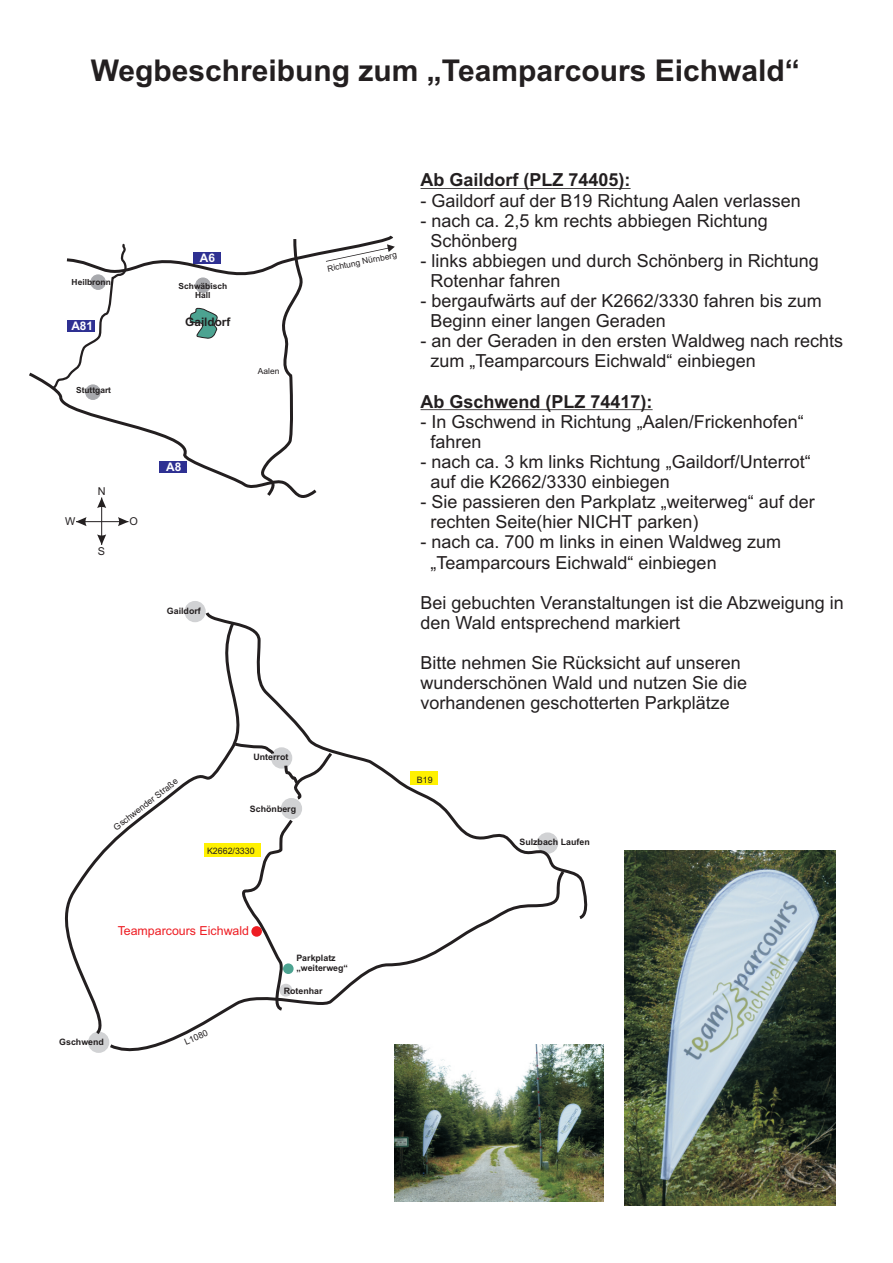
<style>
.page{position:relative;width:893px;height:1263px;background:#fff}
.page>*{position:absolute;margin:0;border:0;box-sizing:border-box;transform-origin:0 0}
.t1{font:700 30px "Arial";color:#231f20}
.t2{font:18px/20.1px "Arial";color:#231f20}
.t3{font:700 18px "Arial";color:#231f20}
.t4{font:12.45px "Arial";color:#ee1d23}
.t5{font:700 11.85px "Arial";color:#fff}
.t6{font:700 11.7px "Arial";color:#231f20}
.t7{font:10.8px "Arial";color:#231f20}
.t8{font:700 8.85px/9.9px "Arial";color:#231f20}
.t9{font:8.85px "Arial";color:#231f20}
.t10{font:700 8.4px/9.4px "Arial";color:#231f20;text-align:center}
.t11{font:8.4px "Arial";color:#231f20}
</style>
<div class="page">
<hr style="left:76px;top:521px;width:53px;height:1px;background:#231f20">
<svg style="left:76px;top:517px;width:11px;height:9px"></svg>
<svg style="left:118px;top:517px;width:11px;height:9px"></svg>
<hr style="left:101px;top:497px;width:1px;height:48px;background:#231f20">
<svg style="left:97px;top:534px;width:9px;height:11px"></svg>
<svg style="left:29px;top:235px;width:366px;height:273px"></svg>
<hr style="left:421px;top:188px;width:210px;height:1px;background:#231f20">
<hr style="left:421px;top:409px;width:232px;height:1px;background:#231f20">
<div style="left:184px;top:601px;width:22px;height:21px;background:#d1d2d4;border:3px solid #d1d2d4;border-radius:50%"></div>
<div style="left:88px;top:1031px;width:21px;height:22px;background:#d1d2d4;border:3px solid #d1d2d4;border-radius:50%"></div>
<svg style="left:203px;top:609px;width:385px;height:310px"></svg>
<svg style="left:64px;top:619px;width:189px;height:418px"></svg>
<div style="left:204px;top:843px;width:56px;height:14px;background:#fff101"></div>
<div style="left:410px;top:771px;width:28px;height:14px;background:#fff101"></div>
<svg style="left:235px;top:816px;width:61px;height:52px"></svg>
<svg style="left:107px;top:868px;width:469px;height:195px"></svg>
<div style="left:283px;top:963px;width:11px;height:11px;background:#4ca391;border-radius:50%"></div>
<div style="left:251px;top:926px;width:11px;height:11px;background:#ee1d23;border-radius:50%"></div>
<svg style="left:283px;top:749px;width:52px;height:53px"></svg>
<svg style="left:232px;top:741px;width:44px;height:15px"></svg>
<img style="left:395px;top:1045px;width:209px;height:156px">
<img style="left:625px;top:850px;width:210px;height:356px">
<h1 class="t1" style="left:91px;top:59px;width:711px">Wegbeschreibung zum „Teamparcours Eichwald“</h1>
<p class="t10" style="left:72px;top:278px;width:41px">Heilbronn</p>
<p class="t5" style="left:71px;top:321px;width:23px">A81</p>
<p class="t10" style="left:76px;top:387px;width:37px">Stuttgart</p>
<p class="t7" style="left:98px;top:487px;width:9px">N</p>
<p class="t7" style="left:65px;top:517px;width:12px">W</p>
<p class="t7" style="left:130px;top:517px;width:10px">O</p>
<p class="t7" style="left:98px;top:547px;width:9px">S</p>
<p class="t5" style="left:200px;top:253px;width:17px">A6</p>
<p class="t10" style="left:179px;top:282px;width:50px">Schwäbisch<br>Hall</p>
<p class="t6" style="left:185px;top:318px;width:47px">Gaildorf</p>
<p class="t11" style="left:258px;top:367px;width:23px">Aalen</p>
<p class="t5" style="left:166px;top:462px;width:17px">A8</p>
<p class="t8" style="left:167px;top:606px;width:35px">Gaildorf</p>
<p class="t8" style="left:253px;top:753px;width:36px">Unterrot</p>
<p class="t11" style="left:327px;top:266px;width:72px;rotate:-12deg">Richtung Nürnberg</p>
<p class="t3" style="left:421px;top:173px;width:212px">Ab Gaildorf (PLZ 74405):</p>
<p class="t2" style="left:421px;top:192px;width:382px">- Gaildorf auf der B19 Richtung Aalen verlassen</p>
<p class="t2" style="left:431px;top:212px;width:339px;text-indent:-10px">- nach ca. 2,5 km rechts abbiegen Richtung<br>Schönberg</p>
<p class="t2" style="left:431px;top:252px;width:390px;text-indent:-10px">- links abbiegen und durch Schönberg in Richtung<br>Rotenhar fahren</p>
<p class="t2" style="left:431px;top:292px;width:393px;text-indent:-10px">- bergaufwärts auf der K2662/3330 fahren bis zum<br>Beginn einer langen Geraden</p>
<p class="t2" style="left:431px;top:333px;width:414px;text-indent:-10px">- an der Geraden in den ersten Waldweg nach rechts zum „Teamparcours Eichwald“ einbiegen</p>
<p class="t3" style="left:421px;top:395px;width:234px">Ab Gschwend (PLZ 74417):</p>
<p class="t2" style="left:431px;top:413px;width:375px;text-indent:-10px">- In Gschwend in Richtung „Aalen/Frickenhofen“ fahren</p>
<p class="t2" style="left:431px;top:453px;width:382px;text-indent:-10px">- nach ca. 3 km links Richtung „Gaildorf/Unterrot“ auf die K2662/3330 einbiegen</p>
<p class="t2" style="left:431px;top:493px;width:386px;text-indent:-10px">- Sie passieren den Parkplatz „weiterweg“ auf der rechten Seite(hier NICHT parken)</p>
<p class="t2" style="left:431px;top:534px;width:352px;text-indent:-10px">- nach ca. 700 m links in einen Waldweg zum „Teamparcours Eichwald“ einbiegen</p>
<p class="t2" style="left:421px;top:594px;width:425px">Bei gebuchten Veranstaltungen ist die Abzweigung in den Wald entsprechend markiert</p>
<p class="t2" style="left:421px;top:654px;width:328px">Bitte nehmen Sie Rücksicht auf unseren wunderschönen Wald und nutzen Sie die vorhandenen geschotterten Parkplätze</p>
<p class="t9" style="left:113px;top:825px;width:80px;rotate:-38deg">Gschwender Straße</p>
<p class="t9" style="left:417px;top:776px;width:17px">B19</p>
<p class="t8" style="left:250px;top:805px;width:48px">Schönberg</p>
<p class="t9" style="left:207px;top:848px;width:49px">K2662/3330</p>
<p class="t4" style="left:118px;top:926px;width:133px">Teamparcours Eichwald</p>
<p class="t8" style="left:59px;top:1038px;width:46px">Gschwend</p>
<p class="t9" style="left:184px;top:1039px;width:26px;rotate:-24deg">L1080</p>
<p class="t8" style="left:296px;top:954px;width:53px">Parkplatz „weiterweg“</p>
<p class="t8" style="left:284px;top:986px;width:40px">Rotenhar</p>
<p class="t8" style="left:519px;top:838px;width:72px">Sulzbach Laufen</p>
</div>
